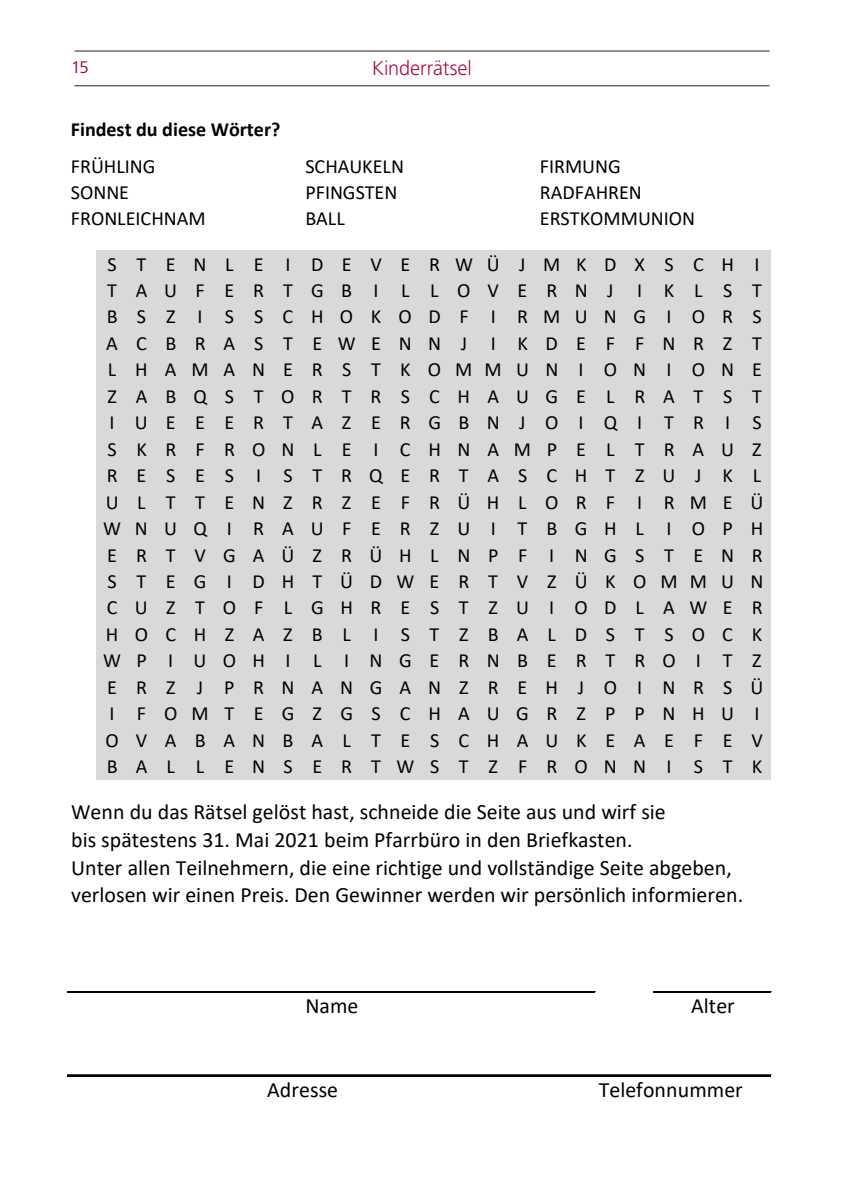
<style>
.page{position:relative;width:844px;height:1191px;background:#fff}
.page>*{position:absolute;margin:0;border:0;box-sizing:border-box;transform-origin:0 0}
.t1{font:21.88px/27.8px "Calibri";color:#000}
.t2{font:300 21px "Frutiger Next LT";letter-spacing:-.005em;color:#ab0333}
.t3{font:20.12px/26.4px "Calibri";letter-spacing:.925em;color:#000;text-align:center}
.t4{font:20.12px "Calibri";color:#000}
.t5{font:700 20.12px "Calibri";color:#000}
.t6{font:20.12px "Calibri";letter-spacing:.9em;color:#000}
.t7{font:17.5px "Frutiger Next LT";color:#ab0333}
</style>
<div class="page">
<hr style="left:74px;top:51px;width:695px;height:1px;background:#231f20">
<hr style="left:74px;top:85px;width:695px;height:1px;background:#231f20">
<div style="left:97px;top:250px;width:674px;height:529px;background:#d9d9d9"></div>
<hr style="left:67px;top:991px;width:528px;height:2px;background:#000">
<hr style="left:653px;top:991px;width:117px;height:2px;background:#000">
<hr style="left:67px;top:1074px;width:704px;height:2px;background:#000">
<p class="t7" style="left:71px;top:57px;width:19px">15</p>
<p class="t2" style="left:372px;top:57px;width:101px">Kinderrätsel</p>
<p class="t5" style="left:71px;top:115px;width:211px">Findest du diese Wörter?</p>
<p class="t4" style="left:71px;top:152px;width:86px">FRÜHLING</p>
<p class="t4" style="left:305px;top:152px;width:100px">SCHAUKELN</p>
<p class="t4" style="left:539px;top:152px;width:82px">FIRMUNG</p>
<p class="t6" style="left:71px;top:178px;width:60px">SONNE</p>
<p class="t4" style="left:305px;top:178px;width:94px">PFINGSTEN</p>
<p class="t4" style="left:539px;top:178px;width:103px">RADFAHREN</p>
<p class="t4" style="left:71px;top:205px;width:136px">FRONLEICHNAM</p>
<p class="t6" style="left:305px;top:205px;width:41px">BALL</p>
<p class="t4" style="left:539px;top:205px;width:157px">ERSTKOMMUNION</p>
<p class="t3" style="left:103px;top:250px;width:661px">STENLE IDEVERWÜJMKDXSCHI<br>TAUFERTGBI LLOVERNJ I KLST<br>BSZ I SSCHOKODF I RMUNGIORS<br>ACBRASTEWENNJ I KDEFFNRZT<br>LHAMANERSTKOMMUN I ON I ONE<br>ZABQSTORTRSCHAUGELRATST<br>IUEEERTAZERGBNJOIQI TRI S<br>SKRFRONLE I CHNAMPELTRAUZ<br>RESES I STRQERTASCHTZUJKL<br>ULTTENZRZEFRÜHLORF I RMEÜ<br>WNUQI RAUFERZUI TBGHL IOPH<br>ERTVGAÜZRÜHLNPF INGSTENR<br>STEG I DHTÜDWERTVZÜKOMMUN<br>CUZTOFLGHRESTZUIODLAWER<br>HOCHZAZBL I STZBALDSTSOCK<br>WP IUOHI L INGERNBERTROI TZ<br>ERZ JPRNANGANZREHJOINRSÜ<br>I FOMTEGZGSCHAUGRZPPNHU I<br>OVABANBALTESCHAUKEAEFEV<br>BALLENSERTWSTZFRONNI STK</p>
<p class="t1" style="left:71px;top:797px;width:673px">Wenn du das Rätsel gelöst hast, schneide die Seite aus und wirf sie<br>bis spätestens 31. Mai 2021 beim Pfarrbüro in den Briefkasten.<br>Unter allen Teilnehmern, die eine richtige und vollständige Seite abgeben, verlosen wir einen Preis. Den Gewinner werden wir persönlich informieren.</p>
<p class="t1" style="left:305px;top:991px;width:54px">Name</p>
<p class="t1" style="left:691px;top:991px;width:45px">Alter</p>
<p class="t1" style="left:267px;top:1074px;width:72px">Adresse</p>
<p class="t1" style="left:598px;top:1075px;width:146px">Telefonnummer</p>
</div>
